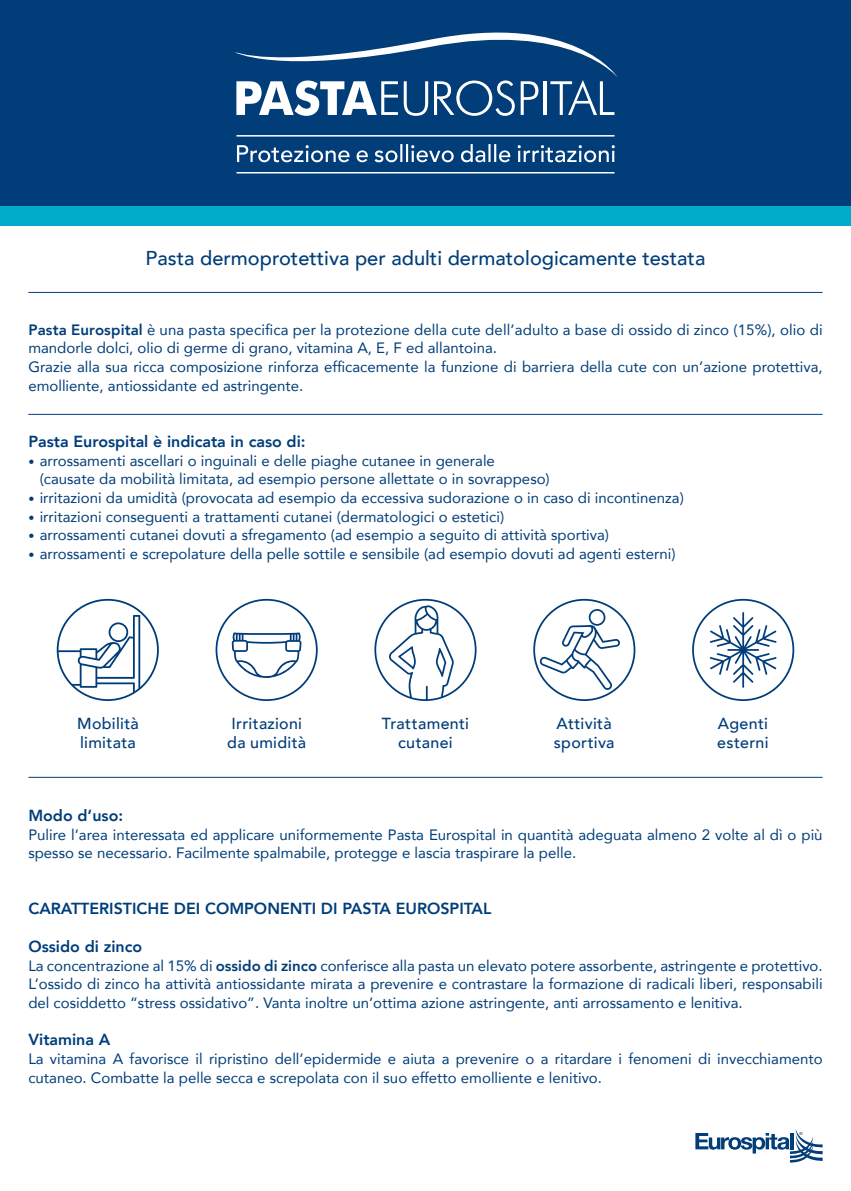
<style>
.page{position:relative;width:851px;height:1191px;background:#fff}
.page>*{position:absolute;margin:0;border:0;box-sizing:border-box;transform-origin:0 0}
.t1{font:500 20px "Avenir";color:#003d79}
.t2{font:800 16px "Avenir";color:#003d79}
.t3{font:500 16px/19.2px "Avenir";letter-spacing:.02em;color:#003d79}
.t4{font:15px/18.8px "Avenir";color:#003d79}
.s1{font-weight:800}
.s2{font-weight:800;font-size:12px}
</style>
<div class="page">
<svg style="left:695px;top:1129px;width:127px;height:33px"></svg>
<hr style="left:28px;top:292px;width:794px;height:1px;background:#003d79">
<hr style="left:28px;top:414px;width:794px;height:1px;background:#003d79">
<hr style="left:28px;top:777px;width:794px;height:1px;background:#003d79">
<div style="left:0;top:0;width:850px;height:206px;background:#003d79"></div>
<div style="left:0;top:206px;width:850px;height:20px;background:#00acc8"></div>
<svg style="left:235px;top:32px;width:382px;height:84px"></svg>
<hr style="left:236px;top:135px;width:378px;height:2px;background:#fff">
<hr style="left:236px;top:172px;width:378px;height:1px;background:#fff">
<svg style="left:237px;top:144px;width:377px;height:18px"></svg>
<svg style="left:57px;top:599px;width:102px;height:102px"></svg>
<svg style="left:215px;top:599px;width:102px;height:102px"></svg>
<svg style="left:374px;top:599px;width:102px;height:102px"></svg>
<svg style="left:533px;top:599px;width:102px;height:102px"></svg>
<svg style="left:692px;top:599px;width:102px;height:102px"></svg>
<h1 class="t1" style="left:146px;top:241px;width:561px">Pasta dermoprotettiva per adulti dermatologicamente testata</h1>
<p class="t4" style="left:28px;top:319px;width:795px"><span class="s1">Pasta Eurospital</span> è una pasta specifica per la protezione della cute dell’adulto a base di ossido di zinco (15%), olio di mandorle dolci, olio di germe di grano, vitamina A, E, F ed allantoina.<br>Grazie alla sua ricca composizione rinforza efficacemente la funzione di barriera della cute con un’azione protettiva, emolliente, antiossidante ed astringente.</p>
<p class="t2" style="left:28px;top:429px;width:279px">Pasta Eurospital è indicata in caso di:</p>
<p class="t4" style="left:40px;top:450px;width:511px;text-indent:-11px"><span class="s2">•</span> arrossamenti ascellari o inguinali e delle piaghe cutanee in generale (causate da mobilità limitata, ad esempio persone allettate o in sovrappeso)</p>
<p class="t4" style="left:28px;top:488px;width:657px"><span class="s2">•</span> irritazioni da umidità (provocata ad esempio da eccessiva sudorazione o in caso di incontinenza)</p>
<p class="t4" style="left:28px;top:506px;width:477px"><span class="s2">•</span> irritazioni conseguenti a trattamenti cutanei (dermatologici o estetici)</p>
<p class="t4" style="left:28px;top:525px;width:582px"><span class="s2">•</span> arrossamenti cutanei dovuti a sfregamento (ad esempio a seguito di attività sportiva)</p>
<p class="t4" style="left:28px;top:544px;width:648px"><span class="s2">•</span> arrossamenti e screpolature della pelle sottile e sensibile (ad esempio dovuti ad agenti esterni)</p>
<p class="t3" style="left:77px;top:713px;width:63px">Mobilità limitata</p>
<p class="t3" style="left:227px;top:713px;width:80px">Irritazioni da umidità</p>
<p class="t3" style="left:382px;top:713px;width:89px;text-align:center">Trattamenti cutanei</p>
<p class="t3" style="left:553px;top:713px;width:62px">Attività sportiva</p>
<p class="t3" style="left:717px;top:713px;width:53px">Agenti esterni</p>
<p class="t2" style="left:28px;top:803px;width:96px">Modo d’uso:</p>
<p class="t4" style="left:28px;top:824px;width:795px">Pulire l’area interessata ed applicare uniformemente Pasta Eurospital in quantità adeguata almeno 2 volte al dì o più spesso se necessario. Facilmente spalmabile, protegge e lascia traspirare la pelle.</p>
<p class="t2" style="left:28px;top:896px;width:464px">Caratteristiche dei componenti di Pasta Eurospital</p>
<p class="t2" style="left:28px;top:934px;width:115px">Ossido di zinco</p>
<p class="t4" style="left:28px;top:955px;width:795px;text-align:justify">La concentrazione al 15% di <span class="s1">ossido di zinco</span> conferisce alla pasta un elevato potere assorbente, astringente e protettivo.<br>L’ossido di zinco ha attività antiossidante mirata a prevenire e contrastare la formazione di radicali liberi, responsabili del cosiddetto “stress ossidativo”. Vanta inoltre un’ottima azione astringente, anti arrossamento e lenitiva.</p>
<p class="t2" style="left:28px;top:1027px;width:83px">Vitamina A</p>
<p class="t4" style="left:28px;top:1049px;width:795px">La vitamina A favorisce il ripristino dell’epidermide e aiuta a prevenire o a ritardare i fenomeni di invecchiamento cutaneo. Combatte la pelle secca e screpolata con il suo effetto emolliente e lenitivo.</p>
</div>
